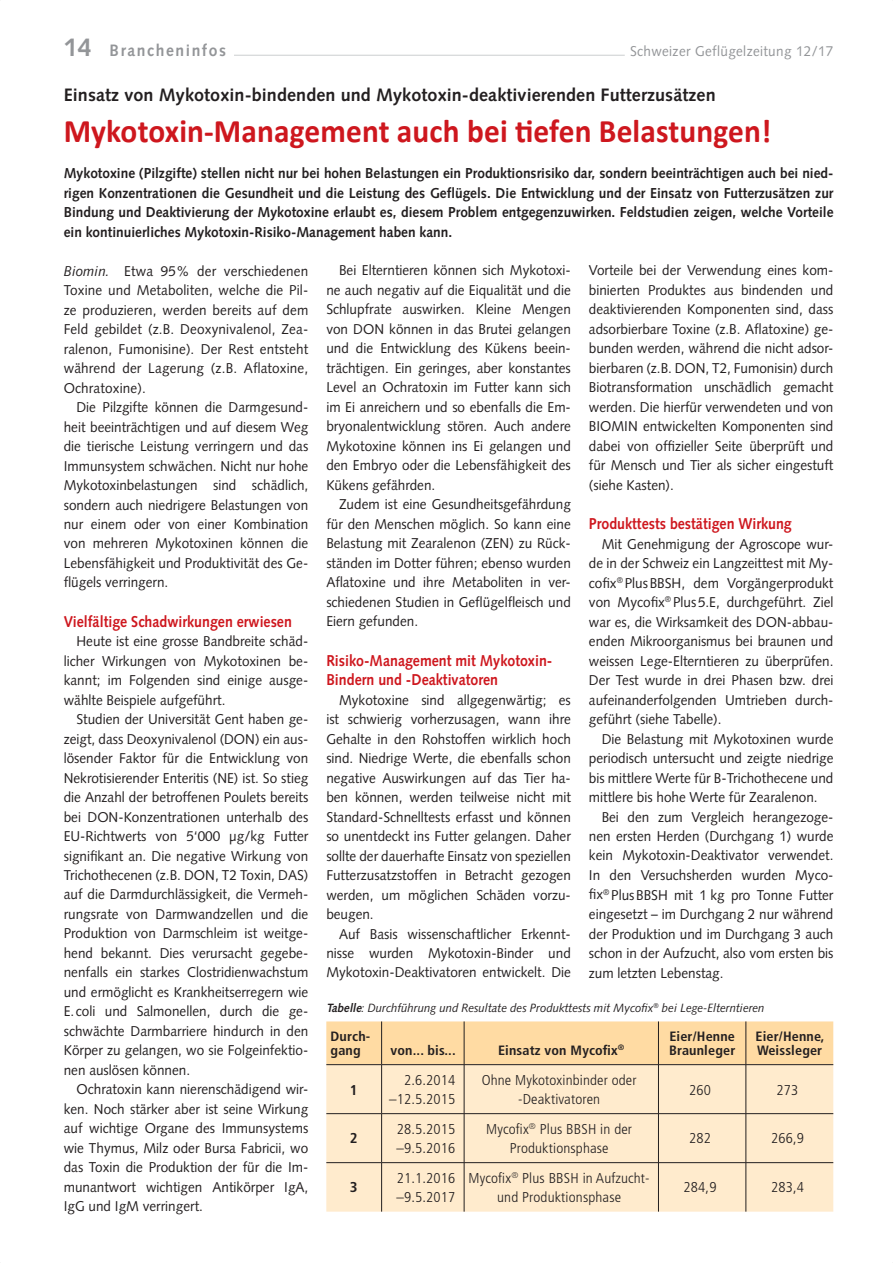
<style>
.page{position:relative;width:893px;height:1263px;background:#fff}
.page>*{position:absolute;margin:0;border:0;box-sizing:border-box;transform-origin:0 0}
.t1{font:700 33px "Calibri";letter-spacing:.005em;color:#ce171e;scale:.95 1}
.t2{font:700 25.5px "Syntax";color:#939598}
.t3{font:700 18px "Syntax";letter-spacing:.005em;color:#231f20}
.t4{font:700 16.5px "Syntax";letter-spacing:.1em;color:#939598;scale:.95 1}
.t5{font:700 15.75px/19.5px "Syntax";color:#ce171e;scale:.9 1}
.t6{font:700 14.4px/19.5px "Syntax";color:#231f20;text-align:justify;scale:.95 1}
.t7{font:14.25px/19.5px "Syntax";color:#231f20;text-align:justify;scale:.95 1}
.t8{font:300 condensed 14.25px/18.8px "Frutiger";letter-spacing:.01em;color:#231f20;text-align:center;scale:1.05 1}
.t9{font:14.25px "Syntax";letter-spacing:.025em;color:#939598;scale:.95 1}
.t10{font:700 condensed 14.25px "Frutiger";color:#231f20;scale:1.05 1}
.t11{font:700 condensed 13.5px/13.5px "Frutiger";letter-spacing:.01em;color:#231f20;scale:1.05 1}
.t12{font:italic 12px "Syntax";color:#231f20;scale:.95 1}
.s1{font-style:italic}
.s2{font-weight:700}
</style>
<div class="page">
<hr style="left:110px;top:55px;width:515px;height:1px;background:#d1d3d4">
<div style="left:326px;top:1021px;width:507px;height:43px;background:#ffdba3"></div>
<div style="left:326px;top:1065px;width:507px;height:147px;background:#ffebcd"></div>
<hr style="left:381px;top:1021px;width:1px;height:43px;background:#231f20">
<hr style="left:464px;top:1021px;width:1px;height:43px;background:#231f20">
<hr style="left:658px;top:1021px;width:1px;height:43px;background:#231f20">
<hr style="left:745px;top:1021px;width:1px;height:43px;background:#231f20">
<hr style="left:326px;top:1064px;width:55px;height:1px;background:#231f20">
<hr style="left:326px;top:1113px;width:55px;height:1px;background:#231f20">
<hr style="left:326px;top:1162px;width:55px;height:1px;background:#231f20">
<hr style="left:381px;top:1064px;width:452px;height:1px;background:#231f20">
<hr style="left:381px;top:1113px;width:452px;height:1px;background:#231f20">
<hr style="left:381px;top:1162px;width:452px;height:1px;background:#231f20">
<hr style="left:381px;top:1065px;width:1px;height:48px;background:#231f20">
<hr style="left:464px;top:1065px;width:1px;height:48px;background:#231f20">
<hr style="left:658px;top:1065px;width:1px;height:48px;background:#231f20">
<hr style="left:745px;top:1065px;width:1px;height:48px;background:#231f20">
<hr style="left:381px;top:1163px;width:1px;height:49px;background:#231f20">
<hr style="left:464px;top:1163px;width:1px;height:49px;background:#231f20">
<hr style="left:658px;top:1163px;width:1px;height:49px;background:#231f20">
<hr style="left:745px;top:1163px;width:1px;height:49px;background:#231f20">
<hr style="left:381px;top:1114px;width:1px;height:48px;background:#231f20">
<hr style="left:464px;top:1114px;width:1px;height:48px;background:#231f20">
<hr style="left:658px;top:1114px;width:1px;height:48px;background:#231f20">
<hr style="left:745px;top:1114px;width:1px;height:48px;background:#231f20">
<div style="left:102px;top:36px;width:132px;height:21px;background:#fff"></div>
<h2 class="t2" style="left:64px;top:37px;width:30px">14</h2>
<p class="t9" style="left:630px;top:45px;width:216px">Schweizer Geflügelzeitung 12/17</p>
<p class="t4" style="left:110px;top:43px;width:124px">Brancheninfos</p>
<p class="t3" style="left:64px;top:87px;width:653px">Einsatz von Mykotoxin-bindenden und Mykotoxin-deaktivierenden Futterzusätzen</p>
<h1 class="t1" style="left:64px;top:118px;width:746px">Mykotoxin-Management auch bei efen Belastungen!</h1>
<p class="t6" style="left:64px;top:165px;width:812px">Mykotoxine (Pilzgifte) stellen nicht nur bei hohen Belastungen ein Produktionsrisiko dar, sondern beeinträchtigen auch bei nied&shy;rigen Konzentrationen die Gesundheit und die Leistung des Geflügels. Die Entwicklung und der Einsatz von Futterzusätzen zur Bindung und Deaktivierung der Mykotoxine erlaubt es, diesem Problem entgegenzuwirken. Feldstudien zeigen, welche Vorteile ein kontinuierliches Mykotoxin-Risiko-Management haben kann.</p>
<p class="t7" style="left:64px;top:262px;width:259px"><span class="s1">Biomin.</span> Etwa 95% der verschiedenen Toxine und Metaboliten, welche die Pil&shy;ze produzieren, werden bereits auf dem Feld gebildet (z.B. Deoxynivalenol, Zea&shy;ralenon, Fumonisine). Der Rest entsteht während der Lagerung (z.B. Aflatoxine, Ochratoxine).</p>
<p class="t7" style="left:64px;top:399px;width:259px;text-indent:13px">Die Pilzgifte können die Darmgesund&shy;heit beeinträchtigen und auf diesem Weg die tierische Leistung verringern und das Immunsystem schwächen. Nicht nur hohe Mykotoxinbelastungen sind schädlich, sondern auch niedrigere Belastungen von nur einem oder von einer Kombination von mehreren Mykotoxinen können die Lebensfähigkeit und Produktivität des Ge&shy;flügels verringern.</p>
<p class="t5" style="left:64px;top:613px;width:255px">Vielfältige Schadwirkungen erwiesen</p>
<p class="t7" style="left:64px;top:633px;width:259px;text-indent:13px">Heute ist eine grosse Bandbreite schäd&shy;licher Wirkungen von Mykotoxinen be&shy;kannt; im Folgenden sind einige ausge&shy;wählte Beispiele aufgeführt.</p>
<p class="t7" style="left:64px;top:711px;width:259px;text-indent:13px">Studien der Universität Gent haben ge&shy;zeigt, dass Deoxynivalenol (DON) ein aus&shy;lösender Faktor für die Entwicklung von Nekrotisierender Enteritis (NE) ist. So stieg die Anzahl der betroffenen Poulets bereits bei DON-Konzentrationen unterhalb des EU-Richtwerts von 5‘000 µg/kg Futter signifikant an. Die negative Wirkung von Trichothecenen (z.B. DON, T2 Toxin, DAS) auf die Darmdurchlässigkeit, die Vermeh&shy;rungsrate von Darmwandzellen und die Produktion von Darmschleim ist weitge&shy;hend bekannt. Dies verursacht gegebe&shy;nenfalls ein starkes Clostridienwachstum und ermöglicht es Krankheitserregern wie E. coli und Salmonellen, durch die ge&shy;schwächte Darmbarriere hindurch in den Körper zu gelangen, wo sie Folgeinfektio&shy;nen auslösen können.</p>
<p class="t7" style="left:64px;top:1081px;width:259px;text-indent:13px">Ochratoxin kann nierenschädigend wir&shy;ken. Noch stärker aber ist seine Wirkung auf wichtige Organe des Immunsystems wie Thymus, Milz oder Bursa Fabricii, wo das Toxin die Produktion der für die Im&shy;munantwort wichtigen Antikörper IgA, IgG und IgM verringert.</p>
<p class="t7" style="left:326px;top:262px;width:259px;text-indent:13px">Bei Elterntieren können sich Mykotoxi&shy;ne auch negativ auf die Eiqualität und die Schlupfrate auswirken. Kleine Mengen von DON können in das Brutei gelangen und die Entwicklung des Kükens beein&shy;trächtigen. Ein geringes, aber konstantes Level an Ochratoxin im Futter kann sich im Ei anreichern und so ebenfalls die Em&shy;bryonalentwicklung stören. Auch andere Mykotoxine können ins Ei gelangen und den Embryo oder die Lebensfähigkeit des Kükens gefährden.</p>
<p class="t7" style="left:326px;top:496px;width:259px;text-indent:13px">Zudem ist eine Gesundheitsgefährdung für den Menschen möglich. So kann eine Belastung mit Zearalenon (ZEN) zu Rück&shy;ständen im Dotter führen; ebenso wurden Aflatoxine und ihre Metaboliten in ver&shy;schiedenen Studien in Geflügelfleisch und Eiern gefunden.</p>
<p class="t5" style="left:326px;top:652px;width:253px">Risiko-Management mit Mykotoxin-<br>Bindern und -Deaktivatoren</p>
<p class="t7" style="left:326px;top:691px;width:259px;text-indent:13px">Mykotoxine sind allgegenwärtig; es ist schwierig vorherzusagen, wann ihre Gehalte in den Rohstoffen wirklich hoch sind. Niedrige Werte, die ebenfalls schon negative Auswirkungen auf das Tier ha&shy;ben können, werden teilweise nicht mit Standard-Schnelltests erfasst und können so unentdeckt ins Futter gelangen. Daher sollte der dauerhafte Einsatz von speziellen Futterzusatzstoffen in Betracht gezogen werden, um möglichen Schäden vorzu&shy;beugen.</p>
<p class="t7" style="left:326px;top:925px;width:259px;text-indent:13px">Auf Basis wissenschaftlicher Erkennt&shy;nisse wurden Mykotoxin-Binder und Mykotoxin-Deaktivatoren entwickelt. Die</p>
<p class="t7" style="left:589px;top:262px;width:259px">Vorteile bei der Verwendung eines kom&shy;binierten Produktes aus bindenden und deaktivierenden Komponenten sind, dass adsorbierbare Toxine (z.B. Aflatoxine) ge&shy;bunden werden, während die nicht adsor&shy;bierbaren (z.B. DON, T2, Fumonisin) durch Biotransformation unschädlich gemacht werden. Die hierfür verwendeten und von BIOMIN entwickelten Komponenten sind dabei von offizieller Seite überprüft und für Mensch und Tier als sicher eingestuft (siehe Kasten).</p>
<p class="t5" style="left:589px;top:515px;width:227px">Produkttests bestätigen Wirkung</p>
<p class="t7" style="left:589px;top:535px;width:259px;text-indent:13px">Mit Genehmigung der Agroscope wur&shy;de in der Schweiz ein Langzeittest mit My&shy;cofix<sup>®</sup> Plus BBSH, dem Vorgängerprodukt von Mycofix<sup>®</sup> Plus 5.E, durchgeführt. Ziel war es, die Wirksamkeit des DON-abbau&shy;enden Mikroorganismus bei braunen und weissen Lege-Elterntieren zu überprüfen.<br>Der Test wurde in drei Phasen bzw. drei aufeinanderfolgenden Umtrieben durch&shy;geführt (siehe Tabelle).</p>
<p class="t7" style="left:589px;top:730px;width:259px;text-indent:13px">Die Belastung mit Mykotoxinen wurde periodisch untersucht und zeigte niedrige bis mittlere Werte für B-Trichothecene und mittlere bis hohe Werte für Zearalenon.</p>
<p class="t7" style="left:589px;top:808px;width:259px;text-indent:13px">Bei den zum Vergleich herangezoge&shy;nen ersten Herden (Durchgang 1) wurde kein Mykotoxin-Deaktivator verwendet.<br>In den Versuchsherden wurden Myco&shy;fix<sup>®</sup> Plus BBSH mit 1 kg pro Tonne Futter eingesetzt – im Durchgang 2 nur während der Produktion und im Durchgang 3 auch schon in der Aufzucht, also vom ersten bis zum letzten Lebenstag.</p>
<p class="t12" style="left:326px;top:1003px;width:463px"><span class="s2">Tabelle</span>: Durchführung und Resultate des Produkttests mit Mycofix<sup>®</sup> bei Lege-Elterntieren</p>
<p class="t11" style="left:331px;top:1031px;width:39px">Durch&shy;gang</p>
<p class="t11" style="left:669px;top:1031px;width:65px">Eier/Henne<br>Braunleger</p>
<p class="t11" style="left:755px;top:1031px;width:67px">Eier/Henne,<br>Weissleger</p>
<p class="t11" style="left:390px;top:1045px;width:64px">von... bis...</p>
<p class="t11" style="left:498px;top:1045px;width:122px">Einsatz von Mycofix<sup>®</sup></p>
<p class="t10" style="left:350px;top:1084px;width:9px">1</p>
<p class="t8" style="left:389px;top:1072px;width:65px;text-align:right">2.6.2014 –12.5.2015</p>
<p class="t8" style="left:482px;top:1072px;width:149px">Ohne Mykotoxinbinder oder -Deaktivatoren</p>
<p class="t8" style="left:689px;top:1081px;width:22px">260</p>
<p class="t8" style="left:777px;top:1081px;width:22px">273</p>
<p class="t10" style="left:350px;top:1133px;width:9px">2</p>
<p class="t8" style="left:396px;top:1121px;width:58px;text-align:left">28.5.2015 –9.5.2016</p>
<p class="t8" style="left:486px;top:1121px;width:140px">Mycofix<sup>®</sup> Plus BBSH in der<br>Produktionsphase</p>
<p class="t8" style="left:689px;top:1130px;width:22px">282</p>
<p class="t8" style="left:771px;top:1130px;width:33px">266,9</p>
<p class="t10" style="left:350px;top:1182px;width:9px">3</p>
<p class="t8" style="left:396px;top:1170px;width:58px;text-align:left">21.1.2016 –9.5.2017</p>
<p class="t8" style="left:469px;top:1170px;width:174px">Mycofix<sup>®</sup> Plus BBSH in Aufzucht&shy;und Produktionsphase</p>
<p class="t8" style="left:683px;top:1179px;width:33px">284,9</p>
<p class="t8" style="left:771px;top:1179px;width:33px">283,4</p>
</div>
